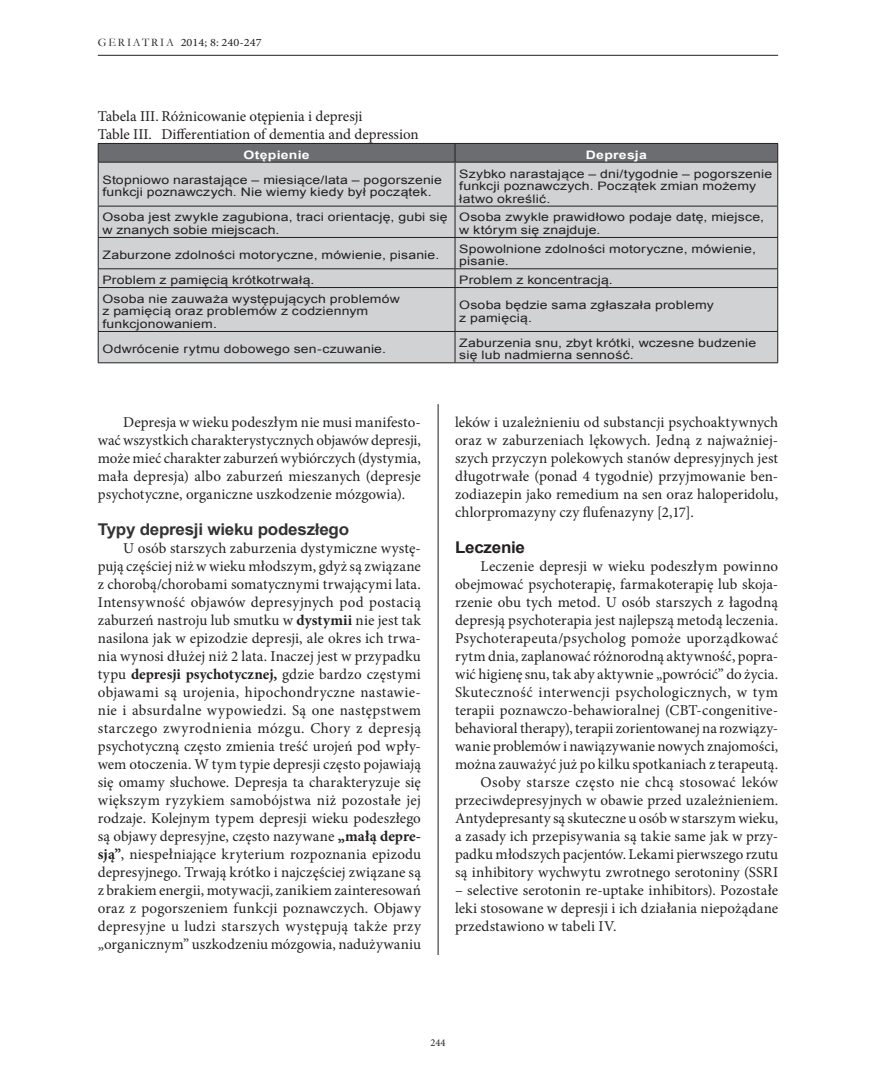
<style>
.page{position:relative;width:876px;height:1089px;background:#fff}
.page>*{position:absolute;margin:0;border:0;box-sizing:border-box;transform-origin:0 0}
.Podtytul{font:700 16.2px "Arial";letter-spacing:-.015em;color:#333;scale:1.05 1}
.Podtytul-2{font:700 16.2px "Arial";letter-spacing:-.015em;color:#231f20;scale:1.05 1}
.Main{font:15px/18px "Minion Pro";letter-spacing:.005em;color:#231f20;text-align:justify}
.Naglowek_tabeli{font:15px "Minion Pro";color:#231f20}
.tabela_normal{font:11.7px/12.6px "Arial";letter-spacing:.015em;color:#231f20;scale:1.2 1}
.tabela_normal-2{font:700 11.7px "Arial";letter-spacing:.02em;color:#fff;scale:1.2 1}
.t1{font:11.25px "Minion Pro";color:#231f20;scale:1.1 1}
.t2{font:10.5px "Minion Pro";color:#231f20}
.s1{font-family:"Garamond";font-size:11.55px}
.s2{font-weight:700}
</style>
<div class="page">
<hr style="left:98px;top:55px;width:680px;height:1px;background:#231f20">
<hr style="left:438px;top:404px;width:1px;height:551px;background:#231f20">
<div style="left:99px;top:163px;width:678px;height:199px;background:#d1d2d4"></div>
<svg style="left:98px;top:143px;width:680px;height:19px;background:#66676a"></svg>
<hr style="left:98px;top:162px;width:357px;height:1px;background:#231f20">
<hr style="left:98px;top:162px;width:1px;height:44px;background:#231f20">
<hr style="left:455px;top:162px;width:323px;height:1px;background:#231f20">
<hr style="left:455px;top:162px;width:1px;height:44px;background:#231f20">
<hr style="left:777px;top:162px;width:1px;height:44px;background:#231f20">
<hr style="left:98px;top:206px;width:357px;height:1px;background:#231f20">
<hr style="left:98px;top:206px;width:1px;height:31px;background:#231f20">
<hr style="left:455px;top:206px;width:323px;height:1px;background:#231f20">
<hr style="left:455px;top:206px;width:1px;height:31px;background:#231f20">
<hr style="left:777px;top:206px;width:1px;height:31px;background:#231f20">
<hr style="left:98px;top:237px;width:357px;height:1px;background:#231f20">
<hr style="left:98px;top:238px;width:1px;height:30px;background:#231f20">
<hr style="left:455px;top:237px;width:323px;height:1px;background:#231f20">
<hr style="left:455px;top:238px;width:1px;height:30px;background:#231f20">
<hr style="left:777px;top:238px;width:1px;height:30px;background:#231f20">
<hr style="left:98px;top:268px;width:357px;height:1px;background:#231f20">
<svg style="left:98px;top:269px;width:1px;height:18px"></svg>
<hr style="left:455px;top:268px;width:323px;height:1px;background:#231f20">
<svg style="left:455px;top:269px;width:1px;height:18px"></svg>
<svg style="left:777px;top:269px;width:1px;height:18px"></svg>
<hr style="left:98px;top:287px;width:357px;height:1px;background:#231f20">
<hr style="left:98px;top:288px;width:1px;height:43px;background:#231f20">
<hr style="left:455px;top:287px;width:323px;height:1px;background:#231f20">
<hr style="left:455px;top:288px;width:1px;height:43px;background:#231f20">
<hr style="left:777px;top:288px;width:1px;height:43px;background:#231f20">
<hr style="left:98px;top:331px;width:357px;height:1px;background:#231f20">
<hr style="left:98px;top:332px;width:1px;height:30px;background:#231f20">
<hr style="left:455px;top:331px;width:323px;height:1px;background:#231f20">
<hr style="left:455px;top:332px;width:1px;height:30px;background:#231f20">
<hr style="left:777px;top:332px;width:1px;height:30px;background:#231f20">
<hr style="left:98px;top:362px;width:357px;height:1px;background:#231f20">
<hr style="left:455px;top:362px;width:323px;height:1px;background:#231f20">
<p class="t1" style="left:98px;top:35px;width:150px"><span class="s1">G E R I AT R I A</span> 2014; 8: 240-247</p>
<p class="Naglowek_tabeli" style="left:98px;top:106px;width:266px">Tabela III. Różnicowanie otępienia i depresji</p>
<p class="Naglowek_tabeli" style="left:98px;top:124px;width:323px">Table III. Differentiation of dementia and depression</p>
<p class="tabela_normal-2" style="left:243px;top:147px;width:57px">Otępienie</p>
<p class="tabela_normal-2" style="left:586px;top:147px;width:52px">Depresja</p>
<p class="tabela_normal" style="left:102px;top:173px;width:285px">Stopniowo narastające – miesiące/lata – pogorszenie funkcji poznawczych. Nie wiemy kiedy był początek.</p>
<p class="tabela_normal" style="left:459px;top:167px;width:262px">Szybko narastające – dni/tygodnie – pogorszenie funkcji poznawczych. Początek zmian możemy łatwo określić.</p>
<p class="tabela_normal" style="left:102px;top:211px;width:289px">Osoba jest zwykle zagubiona, traci orientację, gubi się w znanych sobie miejscach.</p>
<p class="tabela_normal" style="left:459px;top:211px;width:256px">Osoba zwykle prawidłowo podaje datę, miejsce, w którym się znajduje.</p>
<p class="tabela_normal" style="left:102px;top:249px;width:282px">Zaburzone zdolności motoryczne, mówienie, pisanie.</p>
<p class="tabela_normal" style="left:459px;top:242px;width:249px">Spowolnione zdolności motoryczne, mówienie, pisanie.</p>
<p class="tabela_normal" style="left:102px;top:274px;width:178px">Problem z pamięcią krótkotrwałą.</p>
<p class="tabela_normal" style="left:459px;top:274px;width:129px">Problem z koncentracją.</p>
<p class="tabela_normal" style="left:102px;top:292px;width:249px">Osoba nie zauważa występujących problemów z pamięcią oraz problemów z codziennym funkcjonowaniem.</p>
<p class="tabela_normal" style="left:459px;top:299px;width:214px">Osoba będzie sama zgłaszała problemy z pamięcią.</p>
<p class="tabela_normal" style="left:102px;top:343px;width:238px">Odwrócenie rytmu dobowego sen-czuwanie.</p>
<p class="tabela_normal" style="left:459px;top:336px;width:249px">Zaburzenia snu, zbyt krótki, wczesne budzenie się lub nadmierna senność.</p>
<p class="Main" style="left:98px;top:413px;width:325px;text-indent:26px">Depresja w wieku podeszłym nie musi manifesto&shy;wać wszystkich charakterystycznych objawów depresji, może mieć charakter zaburzeń wybiórczych (dystymia, mała depresja) albo zaburzeń mieszanych (depresje psychotyczne, organiczne uszkodzenie mózgowia).</p>
<p class="Podtytul" style="left:98px;top:518px;width:241px">Typy depresji wieku podeszłego</p>
<p class="Main" style="left:98px;top:539px;width:325px;text-indent:26px">U osób starszych zaburzenia dystymiczne wystę&shy;pują częściej niż w wieku młodszym, gdyż są związane z chorobą/chorobami somatycznymi trwającymi lata.<br>Intensywność objawów depresyjnych pod postacią zaburzeń nastroju lub smutku w <span class="s2">dystymii</span> nie jest tak nasilona jak w epizodzie depresji, ale okres ich trwa&shy;nia wynosi dłużej niż 2 lata. Inaczej jest w przypadku typu <span class="s2">depresji psychotycznej,</span> gdzie bardzo częstymi objawami są urojenia, hipochondryczne nastawie&shy;nie i absurdalne wypowiedzi. Są one następstwem starczego zwyrodnienia mózgu. Chory z depresją psychotyczną często zmienia treść urojeń pod wpły&shy;wem otoczenia. W tym typie depresji często pojawiają się omamy słuchowe. Depresja ta charakteryzuje się większym ryzykiem samobójstwa niż pozostałe jej rodzaje. Kolejnym typem depresji wieku podeszłego są objawy depresyjne, często nazywane <span class="s2">„małą depre&shy;sją”</span>, niespełniające kryterium rozpoznania epizodu depresyjnego. Trwają krótko i najczęściej związane są z brakiem energii, motywacji, zanikiem zainteresowań oraz z pogorszeniem funkcji poznawczych. Objawy depresyjne u ludzi starszych występują także przy „organicznym” uszkodzeniu mózgowia, nadużywaniu</p>
<p class="Main" style="left:455px;top:413px;width:325px">leków i uzależnieniu od substancji psychoaktywnych oraz w zaburzeniach lękowych. Jedną z najważniej&shy;szych przyczyn polekowych stanów depresyjnych jest długotrwałe (ponad 4 tygodnie) przyjmowanie ben&shy;zodiazepin jako remedium na sen oraz haloperidolu, chlorpromazyny czy flufenazyny [2,17].</p>
<p class="Podtytul-2" style="left:455px;top:536px;width:68px">Leczenie</p>
<p class="Main" style="left:455px;top:557px;width:325px;text-indent:26px">Leczenie depresji w wieku podeszłym powinno obejmować psychoterapię, farmakoterapię lub skoja&shy;rzenie obu tych metod. U osób starszych z łagodną depresją psychoterapia jest najlepszą metodą leczenia.<br>Psychoterapeuta/psycholog pomoże uporządkować rytm dnia, zaplanować różnorodną aktywność, popra&shy;wić higienę snu, tak aby aktywnie „powrócić” do życia.<br>Skuteczność interwencji psychologicznych, w tym terapii poznawczo-behawioralnej (CBT-congenitive&shy;behavioral therapy), terapii zorientowanej na rozwiązy&shy;wanie problemów i nawiązywanie nowych znajomości, można zauważyć już po kilku spotkaniach z terapeutą.</p>
<p class="Main" style="left:455px;top:773px;width:325px;text-indent:26px">Osoby starsze często nie chcą stosować leków przeciwdepresyjnych w obawie przed uzależnieniem.<br>Antydepresanty są skuteczne u osób w starszym wieku, a zasady ich przepisywania są takie same jak w przy&shy;padku młodszych pacjentów. Lekami pierwszego rzutu są inhibitory wychwytu zwrotnego serotoniny (SSRI</p>
<p class="Main" style="left:455px;top:881px;width:325px">– selective serotonin re-uptake inhibitors). Pozostałe leki stosowane w depresji i ich działania niepożądane przedstawiono w tabeli IV.</p>
<p class="t2" style="left:430px;top:1035px;width:17px">244</p>
</div>
